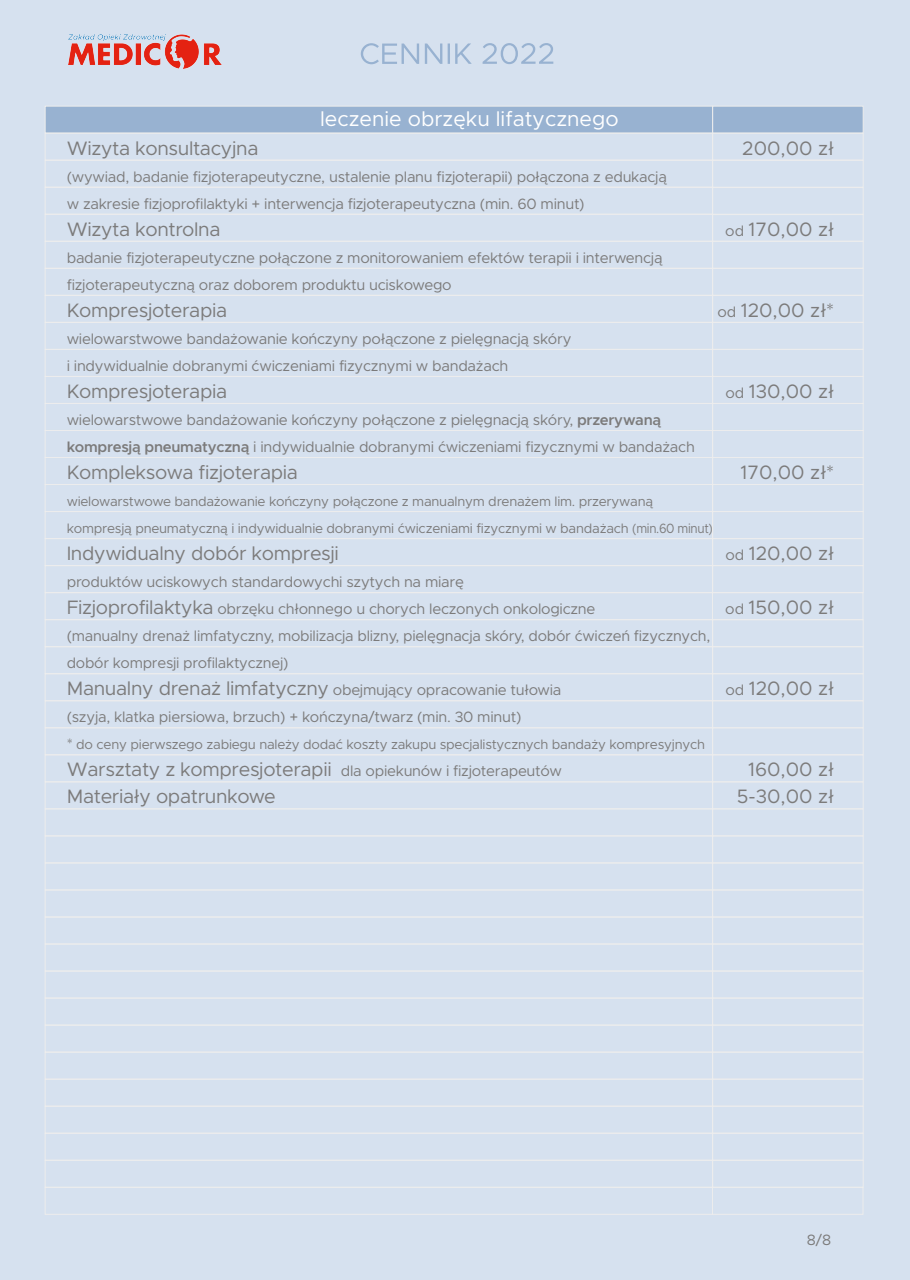
<style>
.page{position:relative;width:910px;height:1280px;background:#d6e1ef}
.page>*{position:absolute;margin:0;border:0;box-sizing:border-box;transform-origin:0 0}
.t1{font:21px "Metropolis";color:#fff}
.t2{font:19.5px "Metropolis";letter-spacing:-.02em;color:#7c7b7b}
.t3{font:19.5px/27px "Metropolis";color:#7c7b7b;text-align:center}
.t4{font:15px/27px "Metropolis";letter-spacing:-.02em;color:#7c7b7b}
.t5{font:13.5px/27px "Metropolis";letter-spacing:-.02em;color:#7c7b7b}
.s1{font-weight:600}
.s2{font-size:19.5px}
.s3{font-size:15px}
</style>
<div class="page">
<div style="left:45px;top:268px;width:668px;height:28px;border:1px solid #ededed"></div>
<div style="left:712px;top:268px;width:151px;height:28px;border:1px solid #ededed"></div>
<div style="left:45px;top:295px;width:668px;height:28px;border:1px solid #ededed"></div>
<div style="left:712px;top:295px;width:151px;height:28px;border:1px solid #ededed"></div>
<div style="left:45px;top:322px;width:668px;height:28px;border:1px solid #ededed"></div>
<div style="left:712px;top:322px;width:151px;height:28px;border:1px solid #ededed"></div>
<div style="left:45px;top:349px;width:668px;height:28px;border:1px solid #ededed"></div>
<div style="left:712px;top:349px;width:151px;height:28px;border:1px solid #ededed"></div>
<div style="left:45px;top:376px;width:668px;height:28px;border:1px solid #ededed"></div>
<div style="left:712px;top:376px;width:151px;height:28px;border:1px solid #ededed"></div>
<div style="left:45px;top:403px;width:668px;height:28px;border:1px solid #ededed"></div>
<div style="left:712px;top:403px;width:151px;height:28px;border:1px solid #ededed"></div>
<div style="left:45px;top:430px;width:668px;height:28px;border:1px solid #ededed"></div>
<div style="left:712px;top:430px;width:151px;height:28px;border:1px solid #ededed"></div>
<div style="left:45px;top:457px;width:668px;height:28px;border:1px solid #ededed"></div>
<div style="left:712px;top:457px;width:151px;height:28px;border:1px solid #ededed"></div>
<div style="left:45px;top:484px;width:668px;height:28px;border:1px solid #ededed"></div>
<div style="left:712px;top:484px;width:151px;height:28px;border:1px solid #ededed"></div>
<div style="left:45px;top:511px;width:668px;height:28px;border:1px solid #ededed"></div>
<div style="left:712px;top:511px;width:151px;height:28px;border:1px solid #ededed"></div>
<div style="left:45px;top:538px;width:668px;height:28px;border:1px solid #ededed"></div>
<div style="left:712px;top:538px;width:151px;height:28px;border:1px solid #ededed"></div>
<div style="left:45px;top:565px;width:668px;height:28px;border:1px solid #ededed"></div>
<div style="left:712px;top:565px;width:151px;height:28px;border:1px solid #ededed"></div>
<div style="left:45px;top:592px;width:668px;height:28px;border:1px solid #ededed"></div>
<div style="left:45px;top:619px;width:668px;height:28px;border:1px solid #ededed"></div>
<div style="left:712px;top:592px;width:151px;height:28px;border:1px solid #ededed"></div>
<div style="left:45px;top:646px;width:668px;height:28px;border:1px solid #ededed"></div>
<div style="left:712px;top:646px;width:151px;height:28px;border:1px solid #ededed"></div>
<div style="left:45px;top:673px;width:668px;height:28px;border:1px solid #ededed"></div>
<div style="left:45px;top:700px;width:668px;height:28px;border:1px solid #ededed"></div>
<div style="left:712px;top:700px;width:151px;height:28px;border:1px solid #ededed"></div>
<div style="left:45px;top:727px;width:668px;height:28px;border:1px solid #ededed"></div>
<div style="left:712px;top:727px;width:151px;height:28px;border:1px solid #ededed"></div>
<div style="left:45px;top:754px;width:668px;height:28px;border:1px solid #ededed"></div>
<div style="left:712px;top:754px;width:151px;height:28px;border:1px solid #ededed"></div>
<div style="left:45px;top:781px;width:668px;height:28px;border:1px solid #ededed"></div>
<div style="left:712px;top:781px;width:151px;height:28px;border:1px solid #ededed"></div>
<div style="left:45px;top:808px;width:668px;height:28px;border:1px solid #ededed"></div>
<div style="left:712px;top:808px;width:151px;height:28px;border:1px solid #ededed"></div>
<div style="left:45px;top:835px;width:668px;height:28px;border:1px solid #ededed"></div>
<div style="left:712px;top:835px;width:151px;height:28px;border:1px solid #ededed"></div>
<div style="left:712px;top:862px;width:151px;height:28px;border:1px solid #ededed"></div>
<div style="left:45px;top:889px;width:668px;height:28px;border:1px solid #ededed"></div>
<div style="left:45px;top:862px;width:668px;height:28px;border:1px solid #ededed"></div>
<div style="left:712px;top:889px;width:151px;height:28px;border:1px solid #ededed"></div>
<div style="left:45px;top:917px;width:668px;height:27px;border:1px solid #ededed"></div>
<div style="left:712px;top:917px;width:151px;height:27px;border:1px solid #ededed"></div>
<div style="left:712px;top:944px;width:151px;height:27px;border:1px solid #ededed"></div>
<div style="left:45px;top:971px;width:668px;height:27px;border:1px solid #ededed"></div>
<div style="left:45px;top:944px;width:668px;height:27px;border:1px solid #ededed"></div>
<div style="left:712px;top:971px;width:151px;height:27px;border:1px solid #ededed"></div>
<div style="left:45px;top:998px;width:668px;height:27px;border:1px solid #ededed"></div>
<div style="left:712px;top:998px;width:151px;height:27px;border:1px solid #ededed"></div>
<div style="left:45px;top:1052px;width:668px;height:27px;border:1px solid #ededed"></div>
<div style="left:45px;top:1025px;width:668px;height:27px;border:1px solid #ededed"></div>
<div style="left:712px;top:1052px;width:151px;height:27px;border:1px solid #ededed"></div>
<div style="left:45px;top:1079px;width:668px;height:27px;border:1px solid #ededed"></div>
<div style="left:712px;top:1079px;width:151px;height:27px;border:1px solid #ededed"></div>
<div style="left:45px;top:1106px;width:668px;height:27px;border:1px solid #ededed"></div>
<div style="left:712px;top:1106px;width:151px;height:27px;border:1px solid #ededed"></div>
<div style="left:45px;top:1133px;width:668px;height:27px;border:1px solid #ededed"></div>
<div style="left:712px;top:1133px;width:151px;height:27px;border:1px solid #ededed"></div>
<div style="left:45px;top:1160px;width:668px;height:28px;border:1px solid #ededed"></div>
<div style="left:712px;top:1160px;width:151px;height:28px;border:1px solid #ededed"></div>
<div style="left:712px;top:1025px;width:151px;height:27px;border:1px solid #ededed"></div>
<div style="left:45px;top:1187px;width:668px;height:28px;border:1px solid #ededed"></div>
<div style="left:712px;top:1187px;width:151px;height:28px;border:1px solid #ededed"></div>
<div style="left:45px;top:106px;width:668px;height:28px;background:#98b2d1;border:1px solid #ededed"></div>
<div style="left:712px;top:106px;width:151px;height:28px;background:#98b2d1;border:1px solid #ededed"></div>
<div style="left:45px;top:133px;width:668px;height:28px;border:1px solid #ededed"></div>
<div style="left:712px;top:133px;width:151px;height:28px;border:1px solid #ededed"></div>
<div style="left:45px;top:160px;width:668px;height:28px;border:1px solid #ededed"></div>
<div style="left:712px;top:160px;width:151px;height:28px;border:1px solid #ededed"></div>
<div style="left:45px;top:214px;width:668px;height:28px;border:1px solid #ededed"></div>
<div style="left:712px;top:214px;width:151px;height:28px;border:1px solid #ededed"></div>
<div style="left:45px;top:187px;width:668px;height:28px;border:1px solid #ededed"></div>
<svg style="left:361px;top:43px;width:58px;height:21px"></svg>
<svg style="left:425px;top:44px;width:17px;height:20px"></svg>
<hr style="left:448px;top:44px;width:2px;height:20px;background:#98b2d1">
<svg style="left:455px;top:43px;width:17px;height:21px"></svg>
<svg style="left:483px;top:43px;width:70px;height:21px"></svg>
<img style="left:68px;top:34px;width:153px;height:34px">
<h1 class="t1" style="left:320px;top:106px;width:300px">leczenie obrzęku lifatycznego</h1>
<h2 class="t2" style="left:67px;top:136px;width:193px">Wizyta konsultacyjna</h2>
<p class="t4" style="left:67px;top:163px;width:602px">(wywiad, badanie fizjoterapeutyczne, ustalenie planu fizjoterapii) połączona z edukacją w zakresie fizjoprofilaktyki + interwencja fizjoterapeutyczna (min. 60 minut)</p>
<h2 class="t2" style="left:67px;top:217px;width:155px">Wizyta kontrolna</h2>
<p class="t4" style="left:67px;top:244px;width:597px">badanie fizjoterapeutyczne połączone z monitorowaniem efektów terapii i interwencją fizjoterapeutyczną oraz doborem produktu uciskowego</p>
<h2 class="t2" style="left:67px;top:298px;width:162px">Kompresjoterapia</h2>
<p class="t4" style="left:67px;top:325px;width:506px">wielowarstwowe bandażowanie kończyny połączone z pielęgnacją skóry i indywidualnie dobranymi ćwiczeniami fizycznymi w bandażach</p>
<h2 class="t2" style="left:67px;top:379px;width:162px">Kompresjoterapia</h2>
<p class="t4" style="left:67px;top:406px;width:630px">wielowarstwowe bandażowanie kończyny połączone z pielęgnacją skóry, <span class="s1">przerywaną kompresją pneumatyczną</span> i indywidualnie dobranymi ćwiczeniami fizycznymi w bandażach</p>
<h2 class="t2" style="left:67px;top:460px;width:233px">Kompleksowa fizjoterapia</h2>
<p class="t5" style="left:67px;top:487px;width:648px">wielowarstwowe bandażowanie kończyny połączone z manualnym drenażem lim. przerywaną kompresją pneumatyczną i indywidualnie dobranymi ćwiczeniami fizycznymi w bandażach (min.60 minut)</p>
<h2 class="t2" style="left:67px;top:541px;width:274px">Indywidualny dobór kompresji</h2>
<p class="t4" style="left:67px;top:568px;width:645px">produktów uciskowych standardowychi szytych na miarę<br><span class="s2">Fizjoprofilaktyka</span> obrzęku chłonnego u chorych leczonych onkologiczne<br>(manualny drenaż limfatyczny, mobilizacja blizny, pielęgnacja skóry, dobór ćwiczeń fizycznych, dobór kompresji profilaktycznej)<br><span class="s2">Manualny drenaż limfatyczny</span> obejmujący opracowanie tułowia<br>(szyja, klatka piersiowa, brzuch) + kończyna/twarz (min. 30 minut)</p>
<p class="t5" style="left:67px;top:730px;width:640px"><span class="s3">*</span> do ceny pierwszego zabiegu należy dodać koszty zakupu specjalistycznych bandaży kompresyjnych</p>
<p class="t4" style="left:67px;top:757px;width:497px"><span class="s2">Warsztaty z kompresjoterapii</span> dla opiekunów i fizjoterapeutów</p>
<h2 class="t2" style="left:67px;top:784px;width:211px">Materiały opatrunkowe</h2>
<h2 class="t2" style="left:742px;top:136px;width:94px">200,00 zł</h2>
<h2 class="t2" style="left:725px;top:217px;width:111px"><span class="s3">od</span> 170,00 zł</h2>
<h2 class="t2" style="left:717px;top:298px;width:118px"><span class="s3">od</span> 120,00 zł*</h2>
<h2 class="t2" style="left:725px;top:379px;width:110px"><span class="s3">od</span> 130,00 zł</h2>
<h2 class="t2" style="left:741px;top:460px;width:95px">170,00 zł*</h2>
<h2 class="t2" style="left:725px;top:541px;width:110px"><span class="s3">od</span> 120,00 zł</h2>
<h2 class="t2" style="left:725px;top:595px;width:111px"><span class="s3">od</span> 150,00 zł</h2>
<h2 class="t2" style="left:725px;top:676px;width:110px"><span class="s3">od</span> 120,00 zł</h2>
<h2 class="t3" style="left:737px;top:755px;width:99px">160,00 zł<br>5-30,00 zł</h2>
<p class="t4" style="left:807px;top:1226px;width:26px">8/8</p>
</div>
